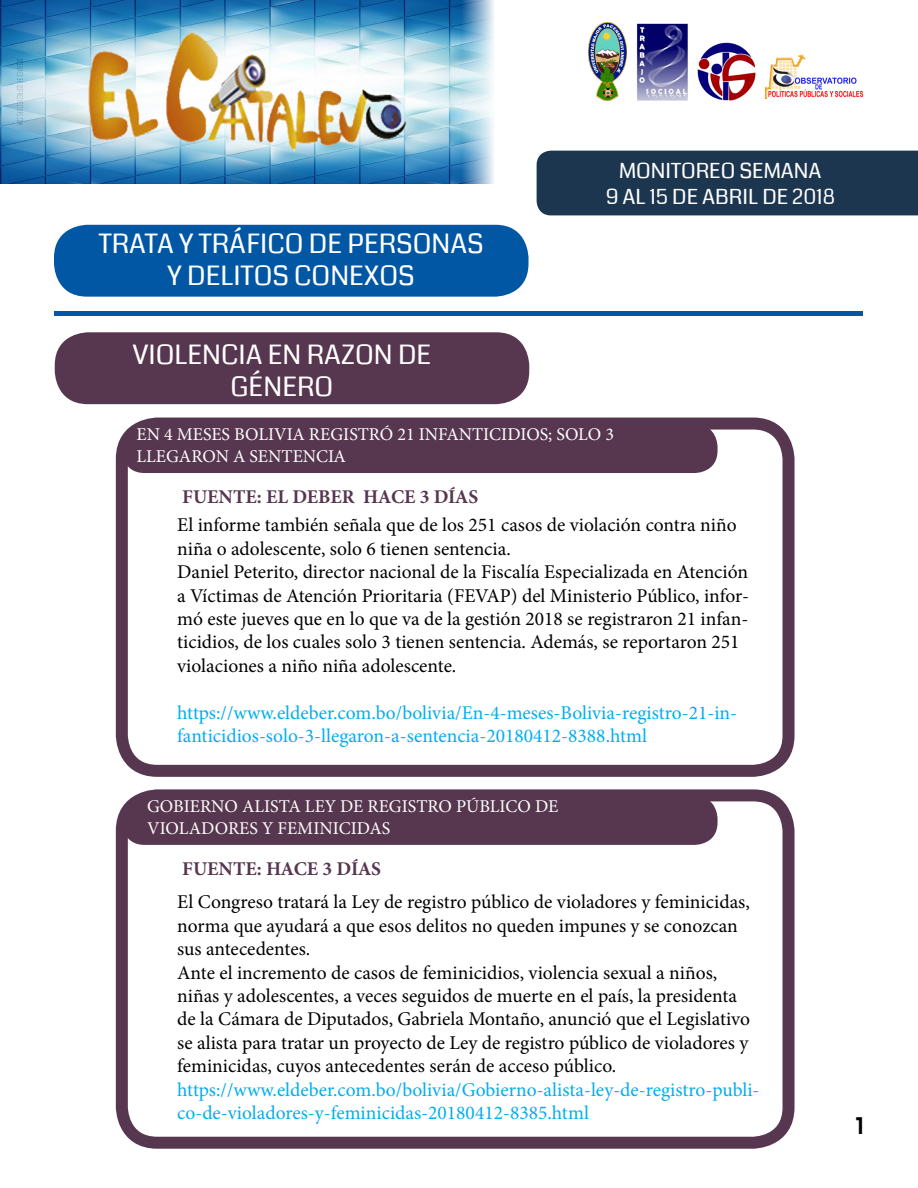
<style>
.page{position:relative;width:918px;height:1188px;background:#fff}
.page>*{position:absolute;margin:0;border:0;box-sizing:border-box;transform-origin:0 0}
.t1{font:27px/32.4px "Coda";color:#fff;text-align:center}
.t2{font:24px "Audiowide";color:#000}
.t3{font:21px "Coda";color:#fff}
.t4{font:19.5px/23.4px "Minion Pro";color:#000}
.t5{font:19.5px/23.4px "Minion Pro";color:#00aeef}
.t6{font:700 19.5px "Minion Pro";color:#57364f}
.t7{font:18px "Minion Pro";color:#fff}
</style>
<div class="page">
<div style="left:537px;top:151px;width:381px;height:64px;background:#1c364f"></div>
<div style="left:54px;top:225px;width:475px;height:72px;background:#0157a4;border-radius:33px"></div>
<img style="left:0;top:0;width:494px;height:184px">
<div style="left:55px;top:332px;width:474px;height:72px;background:#57364f;border-radius:33px"></div>
<div style="left:116px;top:418px;width:679px;height:359px;border:12px solid #57364f;border-radius:35px"></div>
<div style="left:116px;top:789px;width:679px;height:360px;border:12px solid #57364f;border-radius:35px"></div>
<div style="left:122px;top:424px;width:596px;height:49px;background:#57364f;border-radius:22px"></div>
<div style="left:122px;top:796px;width:596px;height:49px;background:#57364f;border-radius:22px"></div>
<img style="left:765px;top:54px;width:99px;height:45px">
<img style="left:698px;top:43px;width:57px;height:58px">
<img style="left:636px;top:23px;width:52px;height:78px">
<img style="left:588px;top:23px;width:39px;height:78px">
<div style="left:55px;top:311px;width:808px;height:5px;background:#0157a4"></div>
<p class="t1" style="left:99px;top:227px;width:386px">TRATA Y TRÁFICO DE PERSONAS<br>Y DELITOS CONEXOS</p>
<p class="t3" style="left:619px;top:157px;width:204px">MONITOREO SEMANA</p>
<p class="t3" style="left:606px;top:182px;width:231px">9 AL 15 DE ABRIL DE 2018</p>
<p class="t1" style="left:132px;top:338px;width:301px">VIOLENCIA EN RAZON DE</p>
<p class="t1" style="left:230px;top:371px;width:104px">GÉNERO</p>
<p class="t7" style="left:136px;top:422px;width:479px">EN 4 MESES BOLIVIA REGISTRÓ 21 INFANTICIDIOS; SOLO 3</p>
<p class="t7" style="left:136px;top:444px;width:211px">LLEGARON A SENTENCIA</p>
<p class="t6" style="left:182px;top:484px;width:298px">FUENTE: EL DEBER HACE 3 DÍAS</p>
<p class="t4" style="left:177px;top:513px;width:561px">El informe también señala que de los 251 casos de violación contra niño niña o adolescente, solo 6 tienen sentencia.</p>
<p class="t4" style="left:177px;top:560px;width:573px">Daniel Peterito, director nacional de la Fiscalía Especializada en Atención a Víctimas de Atención Prioritaria (FEVAP) del Ministerio Público, infor&shy;mó este jueves que en lo que va de la gestión 2018 se registraron 21 infan&shy;ticidios, de los cuales solo 3 tienen sentencia. Además, se reportaron 251 violaciones a niño niña adolescente.</p>
<p class="t5" style="left:177px;top:701px;width:562px">https://www.eldeber.com.bo/bolivia/En-4-meses-Bolivia-registro-21-in&shy;fanticidios-solo-3-llegaron-a-sentencia-20180412-8388.html</p>
<p class="t7" style="left:147px;top:794px;width:413px">GOBIERNO ALISTA LEY DE REGISTRO PÚBLICO DE</p>
<p class="t7" style="left:147px;top:816px;width:245px">VIOLADORES Y FEMINICIDAS</p>
<p class="t6" style="left:182px;top:855px;width:200px">FUENTE: HACE 3 DÍAS</p>
<p class="t4" style="left:177px;top:891px;width:574px">El Congreso tratará la Ley de registro público de violadores y feminicidas, norma que ayudará a que esos delitos no queden impunes y se conozcan sus antecedentes.</p>
<p class="t4" style="left:177px;top:961px;width:574px">Ante el incremento de casos de feminicidios, violencia sexual a niños, niñas y adolescentes, a veces seguidos de muerte en el país, la presidenta de la Cámara de Diputados, Gabriela Montaño, anunció que el Legislativo se alista para tratar un proyecto de Ley de registro público de violadores y feminicidas, cuyos antecedentes serán de acceso público.</p>
<p class="t5" style="left:177px;top:1078px;width:584px">https://www.eldeber.com.bo/bolivia/Gobierno-alista-ley-de-registro-publi&shy;co-de-violadores-y-feminicidas-20180412-8385.html</p>
<p class="t2" style="left:855px;top:1110px;width:10px">1</p>
</div>
